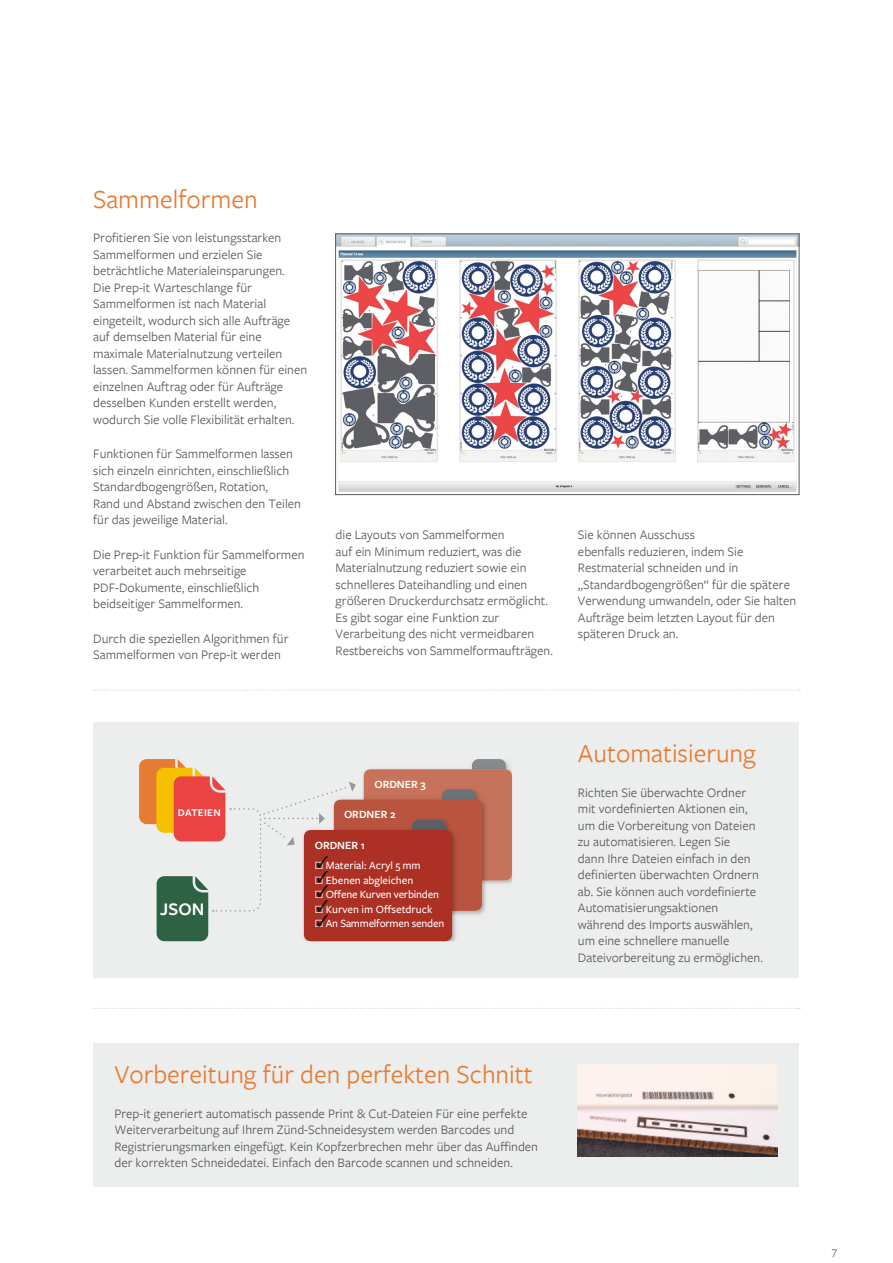
<style>
.page{position:relative;width:893px;height:1263px;background:#fff}
.page>*{position:absolute;margin:0;border:0;box-sizing:border-box;transform-origin:0 0}
.t1{font:27px "Freight Sans Pro";color:#e67c33}
.t2{font:600 18.3px "Freight Sans Pro";color:#fff}
.t3{font:13.5px/16.5px "Freight Sans Pro";color:#5b5b5b}
.t4{font:12px "Freight Sans Pro";color:#5b5b5b}
.t5{font:500 11.55px/14.5px "Freight Sans Pro";color:#fff}
.t6{font:600 11.55px "Freight Sans Pro";color:#fff}
.t7{font:600 10.65px "Freight Sans Pro";letter-spacing:.03em;color:#fff}
</style>
<div class="page">
<svg style="left:94px;top:689px;width:706px;height:2px"></svg>
<svg style="left:94px;top:1008px;width:706px;height:1px"></svg>
<img style="left:337px;top:236px;width:460px;height:256px">
<div style="left:335px;top:234px;width:464px;height:261px;border:1px solid #5b5b5b"></div>
<div style="left:93px;top:722px;width:706px;height:256px;background:#eceded"></div>
<div style="left:93px;top:1043px;width:706px;height:143px;background:#eceded"></div>
<img style="left:578px;top:1065px;width:200px;height:91px">
<img style="left:471px;top:761px;width:38px;height:5px">
<svg style="left:472px;top:759px;width:34px;height:7px"></svg>
<img style="left:363px;top:766px;width:149px;height:118px">
<img style="left:472px;top:766px;width:34px;height:3px">
<div style="left:364px;top:769px;width:148px;height:111px;background:#c7735b;border-radius:8px"></div>
<svg style="left:442px;top:789px;width:34px;height:7px"></svg>
<img style="left:364px;top:796px;width:122px;height:84px">
<img style="left:442px;top:796px;width:34px;height:4px">
<div style="left:334px;top:800px;width:148px;height:111px;background:#b9543f;border-radius:8px"></div>
<svg style="left:412px;top:820px;width:34px;height:6px"></svg>
<img style="left:408px;top:826px;width:48px;height:85px">
<img style="left:412px;top:826px;width:34px;height:4px">
<div style="left:304px;top:830px;width:148px;height:111px;background:#ac3024;border-radius:8px"></div>
<svg style="left:139px;top:759px;width:217px;height:182px"></svg>
<h1 class="t1" style="left:93px;top:181px;width:166px">Sammelformen</h1>
<p class="t3" style="left:93px;top:229px;width:215px">Profitieren Sie von leistungsstarken Sammelformen und erzielen Sie beträchtliche Materialeinsparungen.<br>Die Prep-it Warteschlange für Sammelformen ist nach Material eingeteilt, wodurch sich alle Aufträge auf demselben Material für eine maximale Materialnutzung verteilen lassen. Sammelformen können für einen einzelnen Auftrag oder für Aufträge desselben Kunden erstellt werden, wodurch Sie volle Flexibilität erhalten.</p>
<p class="t3" style="left:93px;top:445px;width:209px">Funktionen für Sammelformen lassen sich einzeln einrichten, einschließlich Standardbogengrößen, Rotation,<br>Rand und Abstand zwischen den Teilen für das jeweilige Material.</p>
<p class="t3" style="left:93px;top:546px;width:213px">Die Prep-it Funktion für Sammelformen verarbeitet auch mehrseitige PDF-Dokumente, einschließlich beidseitiger Sammelformen.</p>
<p class="t3" style="left:93px;top:630px;width:197px">Durch die speziellen Algorithmen für<br>Sammelformen von Prep-it werden</p>
<p class="t3" style="left:336px;top:526px;width:219px">die Layouts von Sammelformen<br>auf ein Minimum reduziert, was die Materialnutzung reduziert sowie ein schnelleres Dateihandling und einen größeren Druckerdurchsatz ermöglicht.<br>Es gibt sogar eine Funktion zur Verarbeitung des nicht vermeidbaren Restbereichs von Sammelformaufträgen.</p>
<p class="t3" style="left:578px;top:526px;width:220px">Sie können Ausschuss<br>ebenfalls reduzieren, indem Sie<br>Restmaterial schneiden und in „Standardbogengrößen“ für die spätere<br>Verwendung umwandeln, oder Sie halten<br>Aufträge beim letzten Layout für den späteren Druck an.</p>
<p class="t7" style="left:178px;top:805px;width:44px">DATEIEN</p>
<h2 class="t2" style="left:160px;top:897px;width:46px">JSON</h2>
<p class="t6" style="left:374px;top:776px;width:53px">ORDNER 3</p>
<p class="t6" style="left:344px;top:807px;width:53px">ORDNER 2</p>
<p class="t6" style="left:315px;top:837px;width:52px">ORDNER 1</p>
<p class="t5" style="left:326px;top:858px;width:120px">Material: Acryl 5 mm<br>Ebenen abgleichen<br>Offene Kurven verbinden<br>Kurven im Offsetdruck<br>An Sammelformen senden</p>
<h1 class="t1" style="left:578px;top:735px;width:179px">Automatisierung</h1>
<p class="t3" style="left:578px;top:783px;width:186px">Richten Sie überwachte Ordner mit vordefinierten Aktionen ein, um die Vorbereitung von Dateien zu automatisieren. Legen Sie<br>dann Ihre Dateien einfach in den definierten überwachten Ordnern ab. Sie können auch vordefinierte<br>Automatisierungsaktionen während des Imports auswählen, um eine schnellere manuelle<br>Dateivorbereitung zu ermöglichen.</p>
<h1 class="t1" style="left:114px;top:1056px;width:420px">Vorbereitung für den perfekten Schnitt</h1>
<p class="t3" style="left:114px;top:1104px;width:425px">Prep-it generiert automatisch passende Print &amp; Cut-Dateien Für eine perfekte Weiterverarbeitung auf Ihrem Zünd-Schneidesystem werden Barcodes und Registrierungsmarken eingefügt. Kein Kopfzerbrechen mehr über das Auffinden der korrekten Schneidedatei. Einfach den Barcode scannen und schneiden.</p>
<p class="t4" style="left:832px;top:1243px;width:7px">7</p>
</div>
